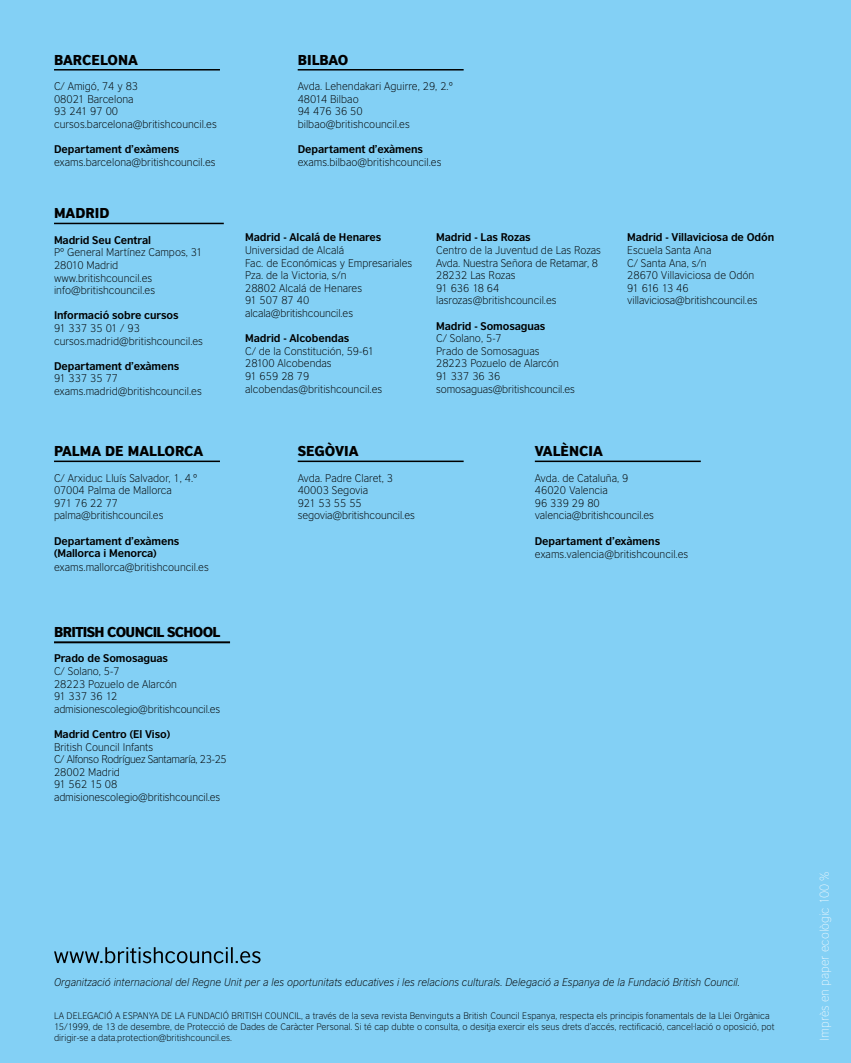
<style>
.page{position:relative;width:851px;height:1063px;background:#fff}
.page>*{position:absolute;margin:0;border:0;box-sizing:border-box;transform-origin:0 0}
.t1{font:900 13.5px "British Council Sans";color:#000}
.t2{font:900 13.5px "British Council Sans";letter-spacing:-.05em;color:#000}
.t3{font:200 12px "British Council Sans";color:#fff}
.t4{font:300 10.5px/12.6px "British Council Sans";color:#000}
.t5{font:700 10.5px/12.6px "British Council Sans";letter-spacing:-.01em;color:#000}
.t6{font:italic 300 10.5px "British Council Sans";color:#000}
.t7{font:300 9px/10.8px "British Council Sans";color:#000}
</style>
<div class="page">
<div style="left:0;top:0;width:850px;height:1063px;background:#83d0f5"></div>
<hr style="left:54px;top:223px;width:170px;height:1px;background:#000">
<hr style="left:54px;top:69px;width:166px;height:2px;background:#000">
<hr style="left:297px;top:69px;width:166px;height:2px;background:#000">
<hr style="left:54px;top:461px;width:166px;height:1px;background:#000">
<hr style="left:297px;top:461px;width:166px;height:1px;background:#000">
<hr style="left:534px;top:461px;width:166px;height:1px;background:#000">
<hr style="left:54px;top:641px;width:176px;height:2px;background:#000">
<svg style="left:54px;top:947px;width:206px;height:16px"></svg>
<p class="t1" style="left:54px;top:51px;width:85px">BARCELONA</p>
<p class="t4" style="left:54px;top:80px;width:164px">C/ Amigó, 74 y 83<br>08021 Barcelona<br>93 241 97 00 cursos.barcelona@britishcouncil.es</p>
<p class="t5" style="left:54px;top:143px;width:127px">Departament d’exàmens</p>
<p class="t4" style="left:54px;top:155px;width:163px">exams.barcelona@britishcouncil.es</p>
<p class="t1" style="left:54px;top:204px;width:57px">MADRID</p>
<p class="t5" style="left:54px;top:233px;width:98px">Madrid Seu Central</p>
<p class="t4" style="left:54px;top:246px;width:150px">Pº General Martínez Campos, 31<br>28010 Madrid www.britishcouncil.es info@britishcouncil.es</p>
<p class="t5" style="left:54px;top:309px;width:126px">Informació sobre cursos</p>
<p class="t4" style="left:54px;top:322px;width:150px">91 337 35 01 / 93 cursos.madrid@britishcouncil.es</p>
<p class="t5" style="left:54px;top:359px;width:127px">Departament d’exàmens</p>
<p class="t4" style="left:54px;top:372px;width:149px">91 337 35 77 exams.madrid@britishcouncil.es</p>
<p class="t1" style="left:54px;top:442px;width:151px">PALMA DE MALLORCA</p>
<p class="t4" style="left:54px;top:471px;width:145px">C/ Arxiduc Lluís Salvador, 1, 4.º<br>07004 Palma de Mallorca<br>971 76 22 77 palma@britishcouncil.es</p>
<p class="t5" style="left:54px;top:534px;width:127px">Departament d’exàmens (Mallorca i Menorca)</p>
<p class="t4" style="left:54px;top:561px;width:156px">exams.mallorca@britishcouncil.es</p>
<p class="t1" style="left:297px;top:51px;width:52px">BILBAO</p>
<p class="t4" style="left:297px;top:80px;width:157px">Avda. Lehendakari Aguirre, 29, 2.º<br>48014 Bilbao<br>94 476 36 50 bilbao@britishcouncil.es</p>
<p class="t5" style="left:297px;top:143px;width:127px">Departament d’exàmens</p>
<p class="t4" style="left:297px;top:155px;width:145px">exams.bilbao@britishcouncil.es</p>
<p class="t5" style="left:245px;top:231px;width:138px">Madrid - Alcalá de Henares</p>
<p class="t4" style="left:245px;top:244px;width:169px">Universidad de Alcalá<br>Fac. de Económicas y Empresariales<br>Pza. de la Victoria, s/n<br>28802 Alcalá de Henares<br>91 507 87 40 alcala@britishcouncil.es</p>
<p class="t5" style="left:245px;top:332px;width:106px">Madrid - Alcobendas</p>
<p class="t4" style="left:245px;top:344px;width:139px">C/ de la Constitución, 59-61<br>28100 Alcobendas<br>91 659 28 79 alcobendas@britishcouncil.es</p>
<p class="t5" style="left:436px;top:231px;width:96px">Madrid - Las Rozas</p>
<p class="t4" style="left:436px;top:244px;width:166px">Centro de la Juventud de Las Rozas<br>Avda. Nuestra Señora de Retamar, 8<br>28232 Las Rozas<br>91 636 18 64 lasrozas@britishcouncil.es</p>
<p class="t5" style="left:436px;top:319px;width:111px">Madrid - Somosaguas</p>
<p class="t4" style="left:436px;top:332px;width:140px">C/ Solano, 5-7<br>Prado de Somosaguas<br>28223 Pozuelo de Alarcón<br>91 337 36 36 somosaguas@britishcouncil.es</p>
<p class="t5" style="left:627px;top:231px;width:149px">Madrid - Villaviciosa de Odón</p>
<p class="t4" style="left:627px;top:244px;width:132px">Escuela Santa Ana<br>C/ Santa Ana, s/n<br>28670 Villaviciosa de Odón<br>91 616 13 46 villaviciosa@britishcouncil.es</p>
<p class="t1" style="left:297px;top:442px;width:62px">SEGÒVIA</p>
<p class="t4" style="left:297px;top:471px;width:119px">Avda. Padre Claret, 3<br>40003 Segovia<br>921 53 55 55 segovia@britishcouncil.es</p>
<p class="t1" style="left:534px;top:442px;width:70px">VALÈNCIA</p>
<p class="t4" style="left:534px;top:471px;width:121px">Avda. de Cataluña, 9<br>46020 Valencia<br>96 339 29 80 valencia@britishcouncil.es</p>
<p class="t5" style="left:534px;top:534px;width:127px">Departament d’exàmens</p>
<p class="t4" style="left:534px;top:548px;width:155px">exams.valencia@britishcouncil.es</p>
<p class="t2" style="left:54px;top:623px;width:168px">BRITISH COUNCIL SCHOOL</p>
<p class="t5" style="left:54px;top:652px;width:115px">Prado de Somosaguas</p>
<p class="t4" style="left:54px;top:665px;width:168px">C/ Solano, 5-7<br>28223 Pozuelo de Alarcón<br>91 337 36 12 admisionescolegio@britishcouncil.es</p>
<p class="t5" style="left:54px;top:728px;width:118px">Madrid Centro (El Viso)</p>
<p class="t4" style="left:54px;top:740px;width:174px">British Council Infants<br>C/ Alfonso Rodríguez Santamaría, 23-25<br>28002 Madrid<br>91 562 15 08 admisionescolegio@britishcouncil.es</p>
<p class="t6" style="left:54px;top:976px;width:687px">Organització internacional del Regne Unit per a les oportunitats educatives i les relacions culturals. Delegació a Espanya de la Fundació British Council.</p>
<p class="t7" style="left:54px;top:1010px;width:722px">LA DELEGACIÓ A ESPANYA DE LA FUNDACIÓ BRITISH COUNCIL, a través de la seva revista Benvinguts a British Council Espanya, respecta els principis fonamentals de la Llei Orgànica<br>15/1999, de 13 de desembre, de Protecció de Dades de Caràcter Personal. Si té cap dubte o consulta, o desitja exercir els seus drets d’accés, rectificació, cancel·lació o oposició, pot dirigir-se a data.protection@britishcouncil.es.</p>
<p class="t3" style="left:817px;top:1041px;width:171px;rotate:-90deg">Imprès en paper ecològic 100 %</p>
</div>
